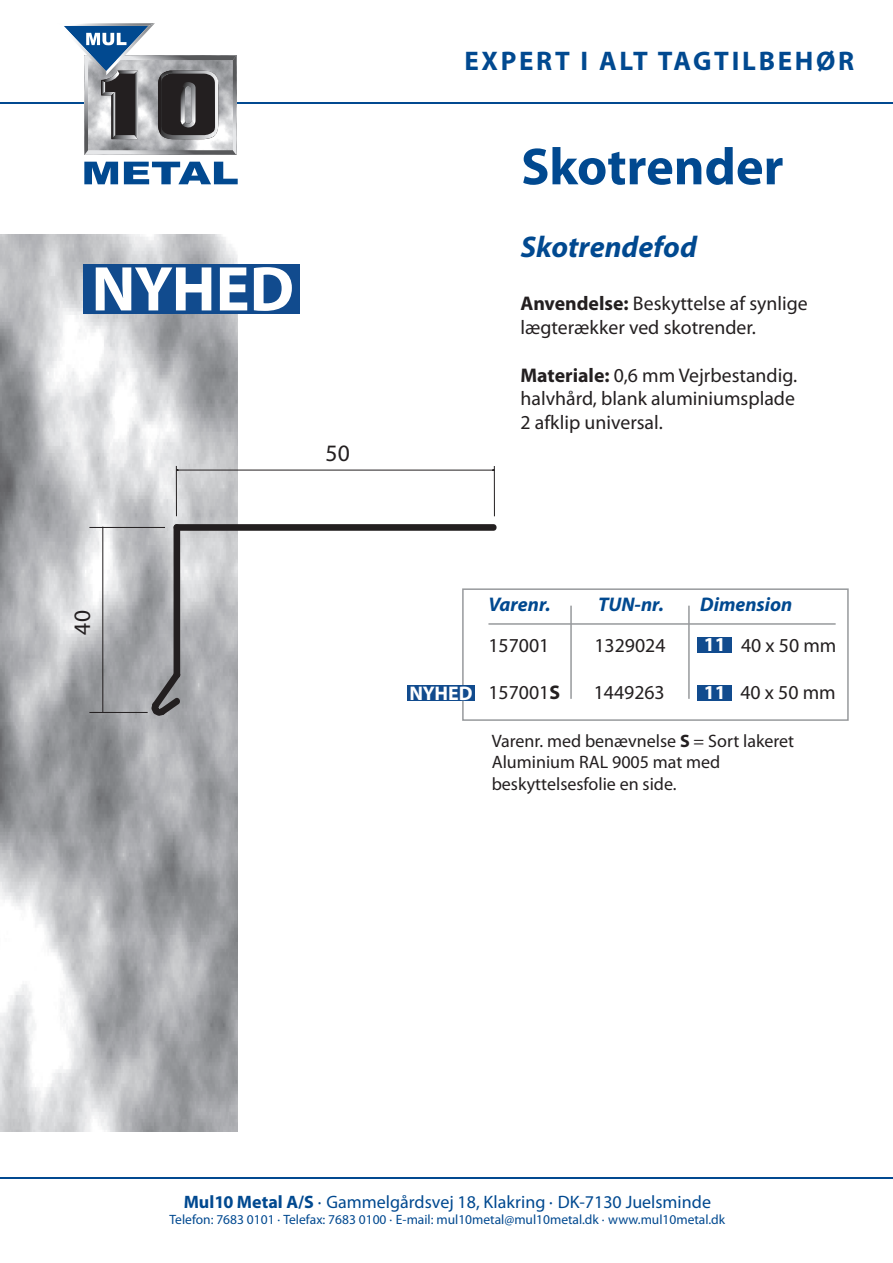
<style>
.page{position:relative;width:893px;height:1263px;background:#fff}
.page>*{position:absolute;margin:0;border:0;box-sizing:border-box;transform-origin:0 0}
.t1{font:700 63.75px "Myriad Pro";letter-spacing:-.01em;color:#fff}
.t2{font:700 52.5px "Myriad Pro";color:#014990}
.t3{font:italic 700 30px "Myriad Pro";color:#014990}
.t4{font:700 27px "Myriad Pro";letter-spacing:.1em;color:#014990}
.t5{font:23.55px "Myriad Pro";color:#231f20}
.t6{font:19.8px/23.7px "Myriad Pro";color:#231f20}
.t7{font:italic 700 19.8px "Myriad Pro";color:#014990}
.t8{font:700 19.8px "Myriad Pro";color:#fff}
.t9{font:18px/21.6px "Myriad Pro";color:#231f20}
.t10{font:18px "Myriad Pro";color:#014990}
.t11{font:13.5px "Myriad Pro";color:#014990}
.s1{font-weight:700}
.s2{font-size:18.15px}
.s3{font-size:13.65px}
</style>
<div class="page">
<img style="left:0;top:234px;width:237px;height:898px">
<hr style="left:0;top:1177px;width:893px;height:2px;background:#014990">
<hr style="left:0;top:102px;width:893px;height:2px;background:#014990">
<svg style="left:64px;top:23px;width:172px;height:132px"></svg>
<svg style="left:84px;top:162px;width:34px;height:22px"></svg>
<svg style="left:124px;top:162px;width:114px;height:22px"></svg>
<div style="left:462px;top:588px;width:387px;height:133px;background:#fff;border:2px solid #97999c"></div>
<hr style="left:488px;top:623px;width:348px;height:2px;background:#97999c">
<hr style="left:570px;top:606px;width:2px;height:93px;background:#97999c">
<hr style="left:688px;top:606px;width:2px;height:93px;background:#97999c">
<hr style="left:89px;top:527px;width:76px;height:1px;background:#231f20">
<hr style="left:89px;top:712px;width:59px;height:1px;background:#231f20">
<hr style="left:102px;top:527px;width:1px;height:185px;background:#231f20">
<hr style="left:176px;top:466px;width:1px;height:50px;background:#231f20">
<hr style="left:494px;top:466px;width:1px;height:50px;background:#231f20">
<hr style="left:178px;top:470px;width:315px;height:1px;background:#231f20">
<svg style="left:150px;top:523px;width:348px;height:194px"></svg>
<div style="left:697px;top:637px;width:35px;height:16px;background:#114b8e"></div>
<div style="left:697px;top:686px;width:35px;height:15px;background:#114b8e"></div>
<div style="left:84px;top:264px;width:216px;height:50px;background:#114b8e"></div>
<div style="left:407px;top:685px;width:68px;height:16px;background:#114b8e"></div>
<h3 class="t4" style="left:464px;top:43px;width:391px">EXPERT I ALT TAGTILBEHØR</h3>
<h2 class="t2" style="left:521px;top:132px;width:264px">Skotrender</h2>
<h1 class="t1" style="left:92px;top:247px;width:204px">NYHED</h1>
<p class="t5" style="left:326px;top:439px;width:26px">50</p>
<p class="t5" style="left:68px;top:634px;width:26px;rotate:-90deg">40</p>
<h3 class="t3" style="left:521px;top:227px;width:178px">Skotrendefod</h3>
<p class="t6" style="left:520px;top:292px;width:289px"><span class="s1">Anvendelse:</span> Beskyttelse af synlige lægterækker ved skotrender.</p>
<p class="t6" style="left:520px;top:363px;width:278px;text-align:justify"><span class="s1">Materiale:</span> 0,6 mm Vejrbestandig. halvhård, blank aluminiumsplade 2 afklip universal.</p>
<p class="t8" style="left:410px;top:680px;width:64px">NYHED</p>
<p class="t7" style="left:488px;top:592px;width:64px">Varenr.</p>
<p class="t7" style="left:598px;top:592px;width:67px">TUN-nr.</p>
<p class="t7" style="left:700px;top:592px;width:94px">Dimension</p>
<p class="t6" style="left:488px;top:633px;width:62px">157001</p>
<p class="t6" style="left:594px;top:633px;width:73px">1329024</p>
<p class="t6" style="left:741px;top:633px;width:97px">40 x 50 mm</p>
<p class="t6" style="left:488px;top:680px;width:73px">157001<span class="s1">S</span></p>
<p class="t6" style="left:594px;top:680px;width:73px">1449263</p>
<p class="t6" style="left:740px;top:680px;width:97px">40 x 50 mm</p>
<p class="t8" style="left:704px;top:631px;width:23px">11</p>
<p class="t8" style="left:704px;top:679px;width:23px">11</p>
<p class="t9" style="left:492px;top:730px;width:304px">Varenr. med benævnelse <span class="s1">S</span> = Sort lakeret<br>Aluminium RAL 9005 mat med beskyttelsesfolie en side.</p>
<p class="t10" style="left:184px;top:1190px;width:529px"><span class="s1">Mul10 Metal A/S</span> <span class="s2">·</span> Gammelgårdsvej 18, Klakring <span class="s2">·</span> DK-7130 Juelsminde</p>
<p class="t11" style="left:170px;top:1211px;width:557px">Telefon: 7683 0101 <span class="s3">·</span> Telefax: 7683 0100 <span class="s3">·</span> E-mail: mul10metal@mul10metal.dk <span class="s3">·</span> www.mul10metal.dk</p>
</div>
